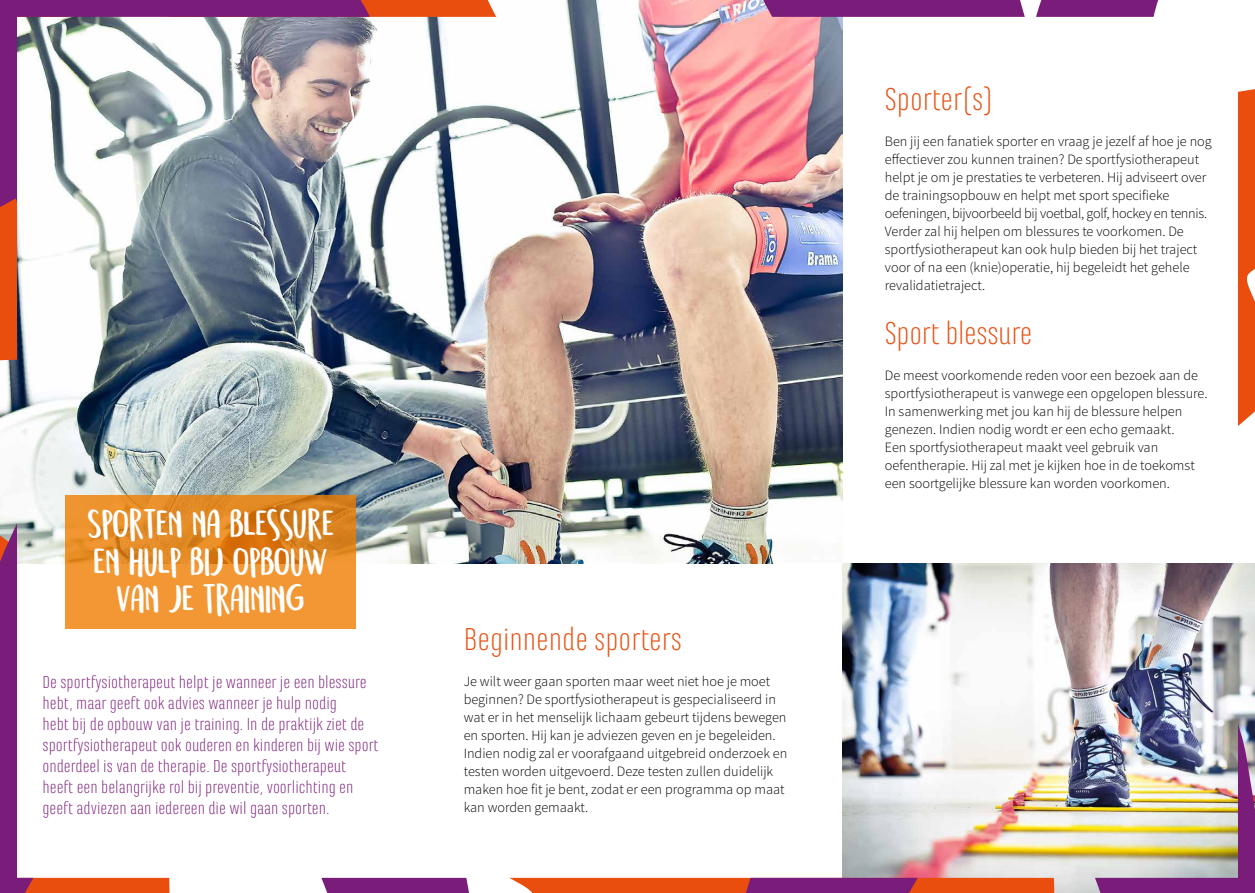
<style>
.page{position:relative;width:1255px;height:893px;background:#fff}
.page>*{position:absolute;margin:0;border:0;box-sizing:border-box;transform-origin:0 0}
.t1{font:300 33px "Marianina FYW01";color:#e94e0f}
.t2{font:31.5px/37.5px "Semringah";color:#fff;text-align:center}
.t3{font:300 18px/21px "Marianina FYW01";color:#7a1c79}
.t4{font:300 14.25px/18px "Source Sans Pro";color:#000}
</style>
<div class="page">
<svg style="left:0;top:0;width:433px;height:893px"></svg>
<img style="left:88px;top:80px;width:345px;height:813px">
<img style="left:433px;top:0;width:821px;height:893px">
<svg style="left:845px;top:366px;width:283px;height:348px"></svg>
<svg style="left:65px;top:496px;width:291px;height:133px;background:#e88d29"></svg>
<h2 class="t2" style="left:87px;top:506px;width:248px">SPORTEN NA BLESSURE<br>EN HULP BIJ OPBOUW<br>VAN JE TRAINING</h2>
<p class="t3" style="left:43px;top:672px;width:337px">De sportfysiotherapeut helpt je wanneer je een blessure hebt, maar geeft ook advies wanneer je hulp nodig<br>hebt bij de opbouw van je training. In de praktijk ziet de sportfysiotherapeut ook ouderen en kinderen bij wie sport onderdeel is van de therapie. De sportfysiotherapeut heeft een belangrijke rol bij preventie, voorlichting en geeft adviezen aan iedereen die wil gaan sporten.</p>
<h1 class="t1" style="left:463px;top:622px;width:220px">Beginnende sporters</h1>
<p class="t4" style="left:463px;top:673px;width:325px">Je wilt weer gaan sporten maar weet niet hoe je moet beginnen? De sportfysiotherapeut is gespecialiseerd in wat er in het menselijk lichaam gebeurt tijdens bewegen en sporten. Hij kan je adviezen geven en je begeleiden.<br>Indien nodig zal er voorafgaand uitgebreid onderzoek en testen worden uitgevoerd. Deze testen zullen duidelijk maken hoe fit je bent, zodat er een programma op maat kan worden gemaakt.</p>
<h1 class="t1" style="left:884px;top:82px;width:110px">Sporter(s)</h1>
<p class="t4" style="left:884px;top:133px;width:328px">Ben jij een fanatiek sporter en vraag je jezelf af hoe je nog effectiever zou kunnen trainen? De sportfysiotherapeut helpt je om je prestaties te verbeteren. Hij adviseert over de trainingsopbouw en helpt met sport specifieke oefeningen, bijvoorbeeld bij voetbal, golf, hockey en tennis.<br>Verder zal hij helpen om blessures te voorkomen. De sportfysiotherapeut kan ook hulp bieden bij het traject voor of na een (knie)operatie, hij begeleidt het gehele revalidatietraject.</p>
<h1 class="t1" style="left:884px;top:316px;width:149px">Sport blessure</h1>
<p class="t4" style="left:884px;top:367px;width:324px">De meest voorkomende reden voor een bezoek aan de sportfysiotherapeut is vanwege een opgelopen blessure.<br>In samenwerking met jou kan hij de blessure helpen genezen. Indien nodig wordt er een echo gemaakt.<br>Een sportfysiotherapeut maakt veel gebruik van oefentherapie. Hij zal met je kijken hoe in de toekomst een soortgelijke blessure kan worden voorkomen.</p>
</div>
